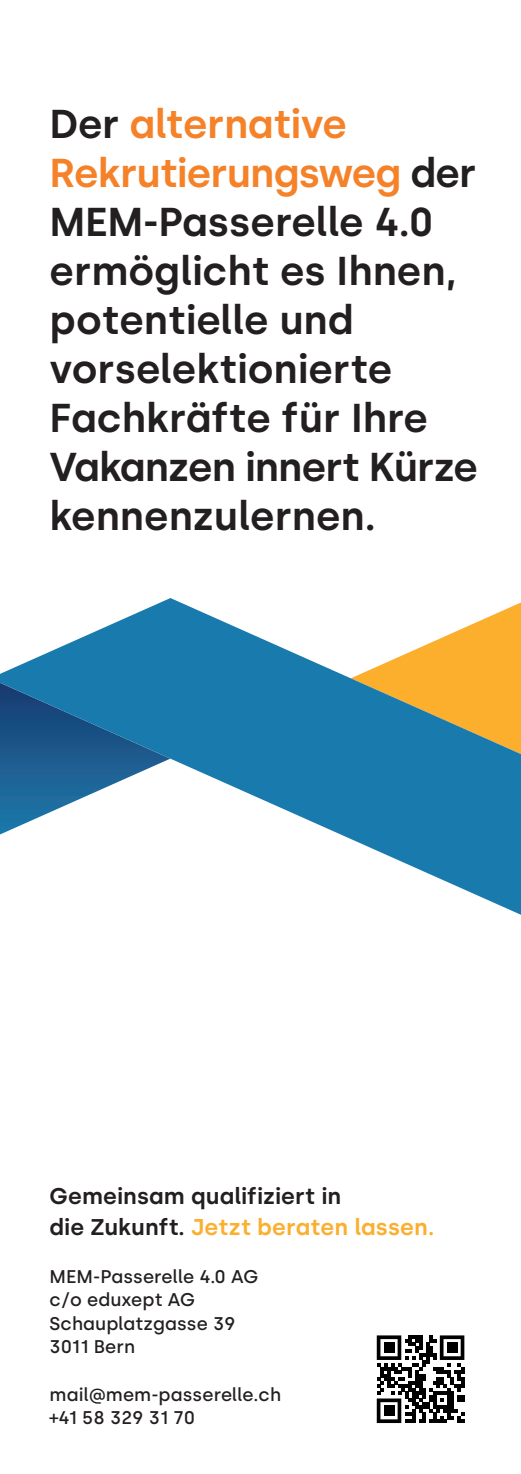
<style>
.page{position:relative;width:521px;height:1474px;background:#fff}
.page>*{position:absolute;margin:0;border:0;box-sizing:border-box;transform-origin:0 0}
.t1{font:600 40.25px/49px "Silka";letter-spacing:-.01em;color:#231f20}
.t2{font:600 22.75px/31.5px "Silka";letter-spacing:.005em;color:#231f20}
.t3{font:500 18.38px/23.6px "Silka";letter-spacing:.005em;color:#231f20}
.s1{color:#f58229}
.s2{color:#fbaf2e}
</style>
<div class="page">
<svg style="left:0;top:598px;width:521px;height:316px"></svg>
<svg style="left:377px;top:1335px;width:87px;height:87px"></svg>
<div style="left:384px;top:1342px;width:10px;height:10px;background:#000"></div>
<div style="left:447px;top:1342px;width:10px;height:10px;background:#000"></div>
<div style="left:384px;top:1405px;width:10px;height:10px;background:#000"></div>
<p class="t1" style="left:50px;top:99px;width:430px">Der <span class="s1">alternative<br>Rekrutierungsweg</span> der<br>MEM-Passerelle 4.0 ermöglicht es Ihnen, potentielle und vorselektionierte<br>Fachkräfte für Ihre<br>Vakanzen innert Kürze kennenzulernen.</p>
<p class="t2" style="left:50px;top:1179px;width:386px">Gemeinsam qualifiziert in<br>die Zukunft. <span class="s2">Jetzt beraten lassen.</span></p>
<p class="t3" style="left:50px;top:1264px;width:210px">MEM-Passerelle 4.0 AG c/o eduxept AG<br>Schauplatzgasse 39<br>3011 Bern</p>
<p class="t3" style="left:50px;top:1382px;width:233px">mail@mem-passerelle.ch +41 58 329 31 70</p>
</div>
